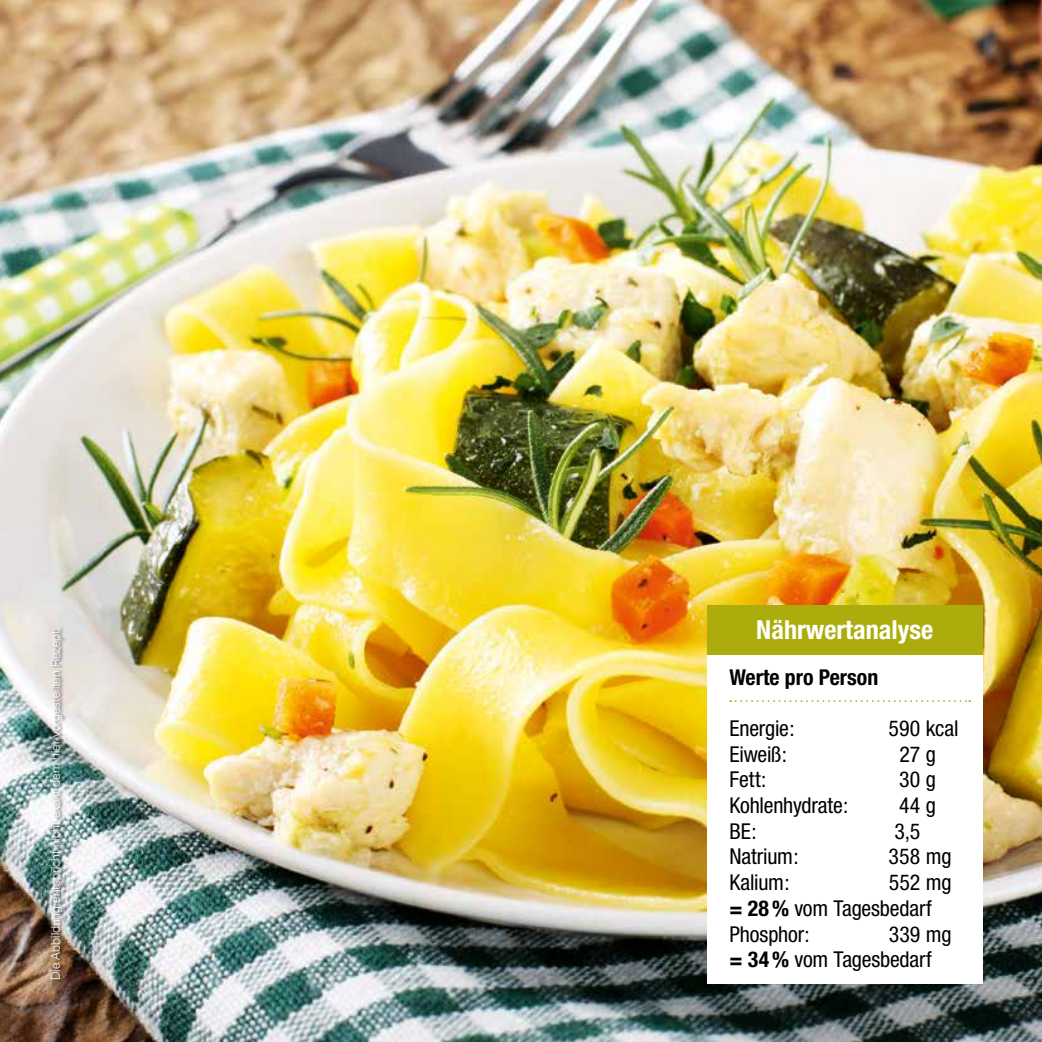
<style>
.page{position:relative;width:1042px;height:1042px;background:#fff}
.page>*{position:absolute;margin:0;border:0;box-sizing:border-box;transform-origin:0 0}
.t1{font:700 condensed 26.25px "Helvetica Neue";color:#fff}
.t2{font:condensed 21.88px/25.7px "Helvetica Neue";letter-spacing:-.005em;color:#000}
.t3{font:700 condensed 21.88px "Helvetica Neue";color:#000}
.t4{font:300 12.25px "Helvetica Neue";color:#fff}
.s1{font-weight:700}
</style>
<div class="page">
<img style="left:0;top:0;width:1042px;height:1042px">
<div style="left:707px;top:653px;width:275px;height:331px;background:#fff"></div>
<div style="left:707px;top:605px;width:275px;height:49px;background:#acad0c"></div>
<svg style="left:730px;top:700px;width:240px;height:2px"></svg>
<div style="left:51px;top:626px;width:15px;height:355px;background:#000;opacity:.6"></div>
<p class="t4" style="left:48px;top:980px;width:355px;rotate:-90deg">Die Abbildung entspricht nicht exakt dem hier vorgestellten Rezept.</p>
<p class="t1" style="left:756px;top:613px;width:178px">Nährwertanalyse</p>
<p class="t3" style="left:729px;top:664px;width:150px">Werte pro Person</p>
<p class="t2" style="left:729px;top:715px;width:67px">Energie:</p>
<p class="t2" style="left:888px;top:715px;width:71px">590 kcal</p>
<p class="t2" style="left:729px;top:741px;width:59px">Eiweiß:</p>
<p class="t2" style="left:899px;top:741px;width:38px">27 g</p>
<p class="t2" style="left:729px;top:766px;width:39px">Fett:</p>
<p class="t2" style="left:899px;top:766px;width:38px">30 g</p>
<p class="t2" style="left:729px;top:792px;width:121px">Kohlenhydrate:</p>
<p class="t2" style="left:899px;top:792px;width:38px">44 g</p>
<p class="t2" style="left:729px;top:818px;width:29px">BE:</p>
<p class="t2" style="left:894px;top:818px;width:27px">3,5</p>
<p class="t2" style="left:729px;top:843px;width:71px">Natrium:</p>
<p class="t2" style="left:888px;top:843px;width:64px">358 mg</p>
<p class="t2" style="left:729px;top:869px;width:62px">Kalium:</p>
<p class="t2" style="left:729px;top:869px;width:224px;text-indent:160px">552 mg <span class="s1">= 28 %</span> vom Tagesbedarf<br>Phosphor:</p>
<p class="t2" style="left:729px;top:921px;width:224px;text-indent:159px">339 mg <span class="s1">= 34 %</span> vom Tagesbedarf</p>
</div>
